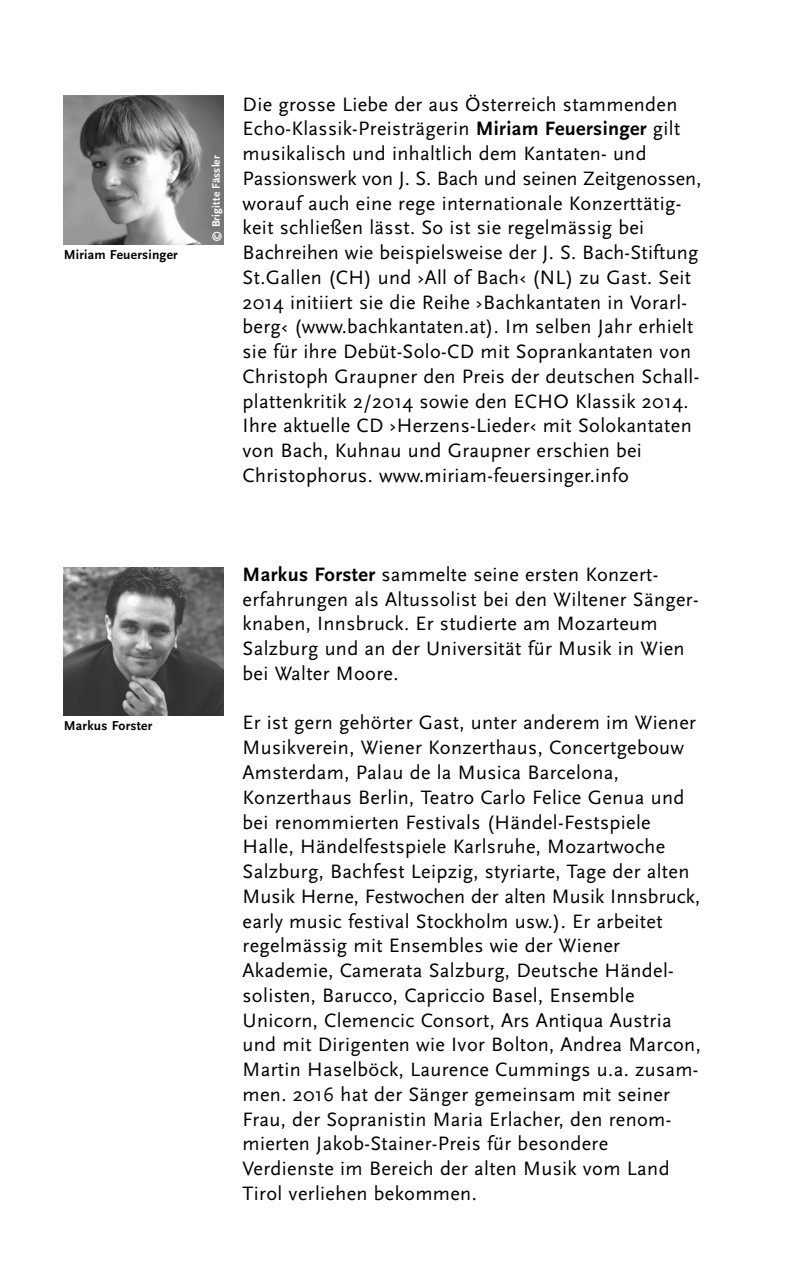
<style>
.page{position:relative;width:798px;height:1276px;background:#fff}
.page>*{position:absolute;margin:0;border:0;box-sizing:border-box;transform-origin:0 0}
.t1{font:20.25px/24.8px "Scala Sans";letter-spacing:.015em;color:#000}
.t2{font:700 13.5px "Scala Sans";letter-spacing:.015em;color:#000}
.t3{font:700 11.25px "Scala Sans";letter-spacing:.015em;color:#fff}
.s1{font-weight:700}
</style>
<div class="page">
<img style="left:64px;top:96px;width:159px;height:148px">
<img style="left:64px;top:568px;width:159px;height:147px">
<p class="t2" style="left:64px;top:249px;width:115px">Miriam Feuersinger</p>
<p class="t2" style="left:64px;top:720px;width:90px">Markus Forster</p>
<p class="t3" style="left:211px;top:242px;width:89px;rotate:-90deg">© Brigitte Fässler</p>
<p class="t1" style="left:242px;top:93px;width:460px">Die grosse Liebe der aus Österreich stammenden Echo-Klassik-Preisträgerin <span class="s1">Miriam Feuersinger</span> gilt musikalisch und inhaltlich dem Kantaten- und Passionswerk von J. S. Bach und seinen Zeitgenossen, worauf auch eine rege internationale Konzert tätig - keit schließen lässt. So ist sie regelmässig bei Bachreihen wie beispielsweise der J. S. Bach-Stiftung St.Gallen (CH) und ›All of Bach‹ (NL) zu Gast. Seit 2014 initiiert sie die Reihe ›Bachkantaten in Vorarl - berg‹ (www.bachkantaten.at). Im selben Jahr erhielt sie für ihre Debüt-Solo-CD mit Soprankantaten von Christoph Graupner den Preis der deutschen Schall - plattenkritik 2/2014 sowie den ECHO Klassik 2014.<br>Ihre aktuelle CD ›Herzens-Lieder‹ mit Solokantaten von Bach, Kuhnau und Graupner erschien bei Christophorus. www.miriam-feuersinger.info</p>
<p class="t1" style="left:242px;top:564px;width:457px"><span class="s1">Markus Forster</span> sammelte seine ersten Konzert - erfahrungen als Altussolist bei den Wiltener Sänger - knaben, Innsbruck. Er studierte am Mozarteum Salzburg und an der Universität für Musik in Wien bei Walter Moore.</p>
<p class="t1" style="left:242px;top:712px;width:459px">Er ist gern gehörter Gast, unter anderem im Wiener Musikverein, Wiener Konzerthaus, Concertgebouw Amsterdam, Palau de la Musica Barcelona, Konzerthaus Berlin, Teatro Carlo Felice Genua und bei renommierten Festivals (Händel-Festspiele Halle, Händelfestspiele Karlsruhe, Mozartwoche Salzburg, Bachfest Leipzig, styriarte, Tage der alten Musik Herne, Festwochen der alten Musik Innsbruck, early music festival Stockholm usw.). Er arbeitet regelmässig mit Ensembles wie der Wiener Akademie, Camerata Salzburg, Deutsche Händel - solisten, Barucco, Capriccio Basel, Ensemble Unicorn, Clemencic Consort, Ars Antiqua Austria und mit Dirigenten wie Ivor Bolton, Andrea Marcon, Martin Haselböck, Laurence Cummings u.a. zusam&shy;men. 2016 hat der Sänger gemeinsam mit seiner Frau, der Sopranistin Maria Erlacher, den renom&shy;mierten Jakob-Stainer-Preis für besondere Verdienste im Bereich der alten Musik vom Land Tirol verliehen bekommen.</p>
</div>
